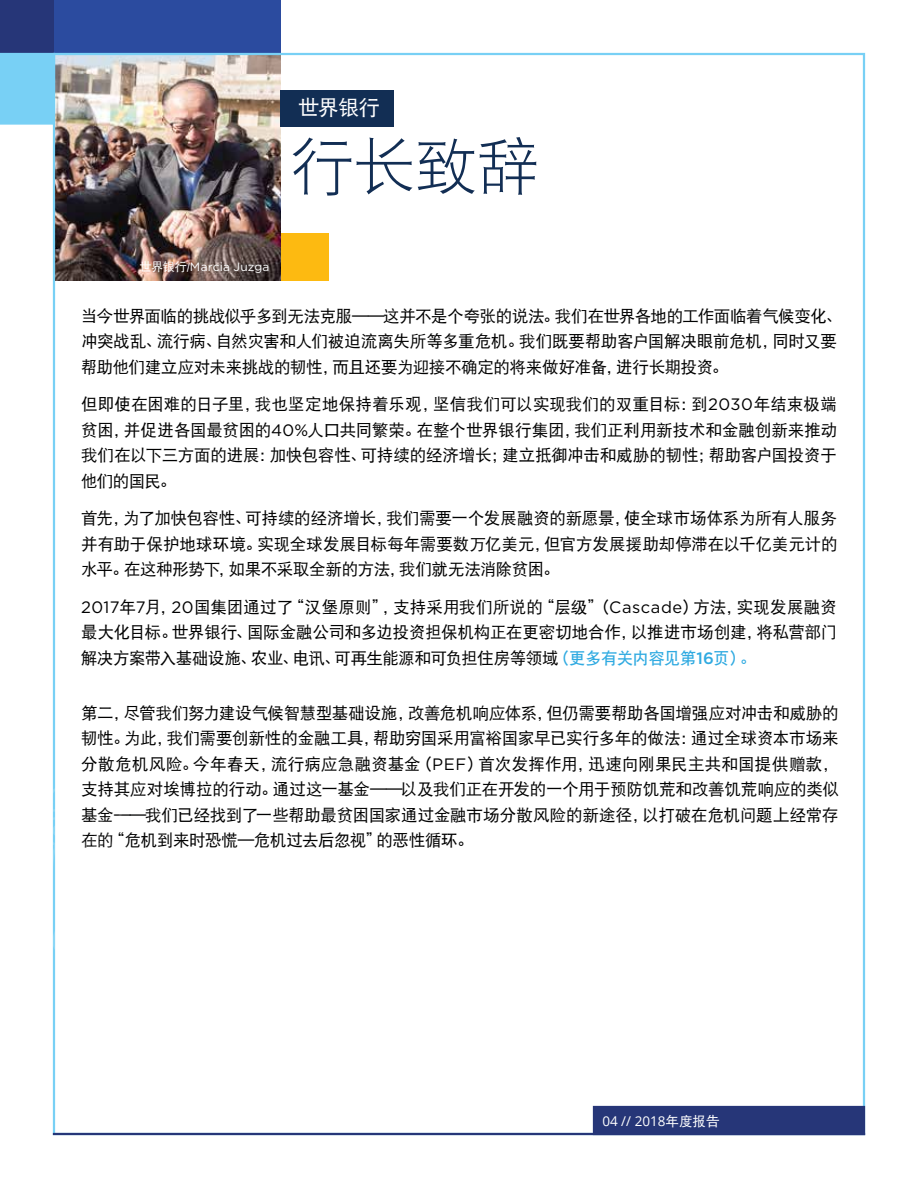
<style>
.page{position:relative;width:918px;height:1188px;background:#fff}
.page>*{position:absolute;margin:0;border:0;box-sizing:border-box;transform-origin:0 0}
.t1{font:63px "DFP Hei W3";color:#122e54}
.t2{font:21px "DFP Hei W5";color:#fff}
.t3{font:16.5px/25.5px "DFP Hei W5";letter-spacing:-.02em;color:#000101;text-align:justify}
.t4{font:13.5px "Open Sans";color:#fff}
.t5{font:12px "Gotham HTF";letter-spacing:.01em;color:#fff}
.s1{font-family:"DFP Hei W5"}
.s2{font-family:"Gotham HTF"}
.s3{font-family:"DFP Hei W7";color:#30aae1}
.s4{font-family:"Gotham HTF";font-weight:500;color:#30aae1}
</style>
<div class="page">
<img style="left:56px;top:56px;width:225px;height:225px">
<div style="left:0;top:0;width:281px;height:54px;background:#2b4b9f"></div>
<div style="left:0;top:0;width:54px;height:54px;background:#263678"></div>
<div style="left:0;top:53px;width:53px;height:72px;background:#78d0f5"></div>
<div style="left:593px;top:1106px;width:272px;height:29px;background:#263678"></div>
<hr style="left:54px;top:1133px;width:810px;height:2px;background:#263678">
<div style="left:281px;top:90px;width:113px;height:37px;background:#122e54"></div>
<div style="left:281px;top:233px;width:48px;height:48px;background:#fdba11"></div>
<svg style="left:52px;top:787px;width:4px;height:166px"></svg>
<p class="t2" style="left:298px;top:96px;width:83px">世界银行</p>
<h1 class="t1" style="left:291px;top:132px;width:250px">行长致辞</h1>
<p class="t5" style="left:140px;top:260px;width:131px"><span class="s1">世界银行/</span>Marcia Juzga</p>
<p class="t3" style="left:81px;top:303px;width:763px;text-align:left">当今世界面临的挑战似乎多到无法克服——这并不是个夸张的说法。我们在世界各地的工作面临着气候变化、冲突战乱、流行病、自然灾害和人们被迫流离失所等多重危机。我们既要帮助客户国解决眼前危机，同时又要帮助他们建立应对未来挑战的韧性，而且还要为迎接不确定的将来做好准备，进行长期投资。</p>
<p class="t3" style="left:81px;top:392px;width:758px">但即使在困难的日子里，我也坚定地保持着乐观，坚信我们可以实现我们的双重目标：到<span class="s2">2030</span>年结束极端贫困，并促进各国最贫困的<span class="s2">40%</span>人口共同繁荣。在整个世界银行集团，我们正利用新技术和金融创新来推动我们在以下三方面的进展：加快包容性、可持续的经济增长；建立抵御冲击和威胁的韧性；帮助客户国投资于他们的国民。</p>
<p class="t3" style="left:81px;top:506px;width:758px">首先，为了加快包容性、可持续的经济增长，我们需要一个发展融资的新愿景，使全球市场体系为所有人服务并有助于保护地球环境。实现全球发展目标每年需要数万亿美元，但官方发展援助却停滞在以千亿美元计的水平。在这种形势下，如果不采取全新的方法，我们就无法消除贫困。</p>
<p class="t3" style="left:81px;top:594px;width:758px"><span class="s2">2017</span>年<span class="s2">7</span>月，<span class="s2">20</span>国集团通过了“汉堡原则”，支持采用我们所说的“层级”（<span class="s2">Cascade</span>）方法，实现发展融资最大化目标。世界银行、国际金融公司和多边投资担保机构正在更密切地合作，以推进市场创建，将私营部门解决方案带入基础设施、农业、电讯、可再生能源和可负担住房等领域<span class="s3">（更多有关内容见第</span><span class="s4">16</span><span class="s3">页）。</span></p>
<p class="t3" style="left:81px;top:700px;width:760px">第二，尽管我们努力建设气候智慧型基础设施，改善危机响应体系，但仍需要帮助各国增强应对冲击和威胁的韧性。为此，我们需要创新性的金融工具，帮助穷国采用富裕国家早已实行多年的做法：通过全球资本市场来分散危机风险。今年春天，流行病应急融资基金（<span class="s2">PEF</span>）首次发挥作用，迅速向刚果民主共和国提供赠款，支持其应对埃博拉的行动。通过这一基金——以及我们正在开发的一个用于预防饥荒和改善饥荒响应的类似基金——我们已经找到了一些帮助最贫困国家通过金融市场分散风险的新途径，以打破在危机问题上经常存在的“危机到来时恐慌—危机过去后忽视”的恶性循环。</p>
<p class="t4" style="left:602px;top:1111px;width:119px">04 // 2018<span class="s1">年度报告</span></p>
</div>
